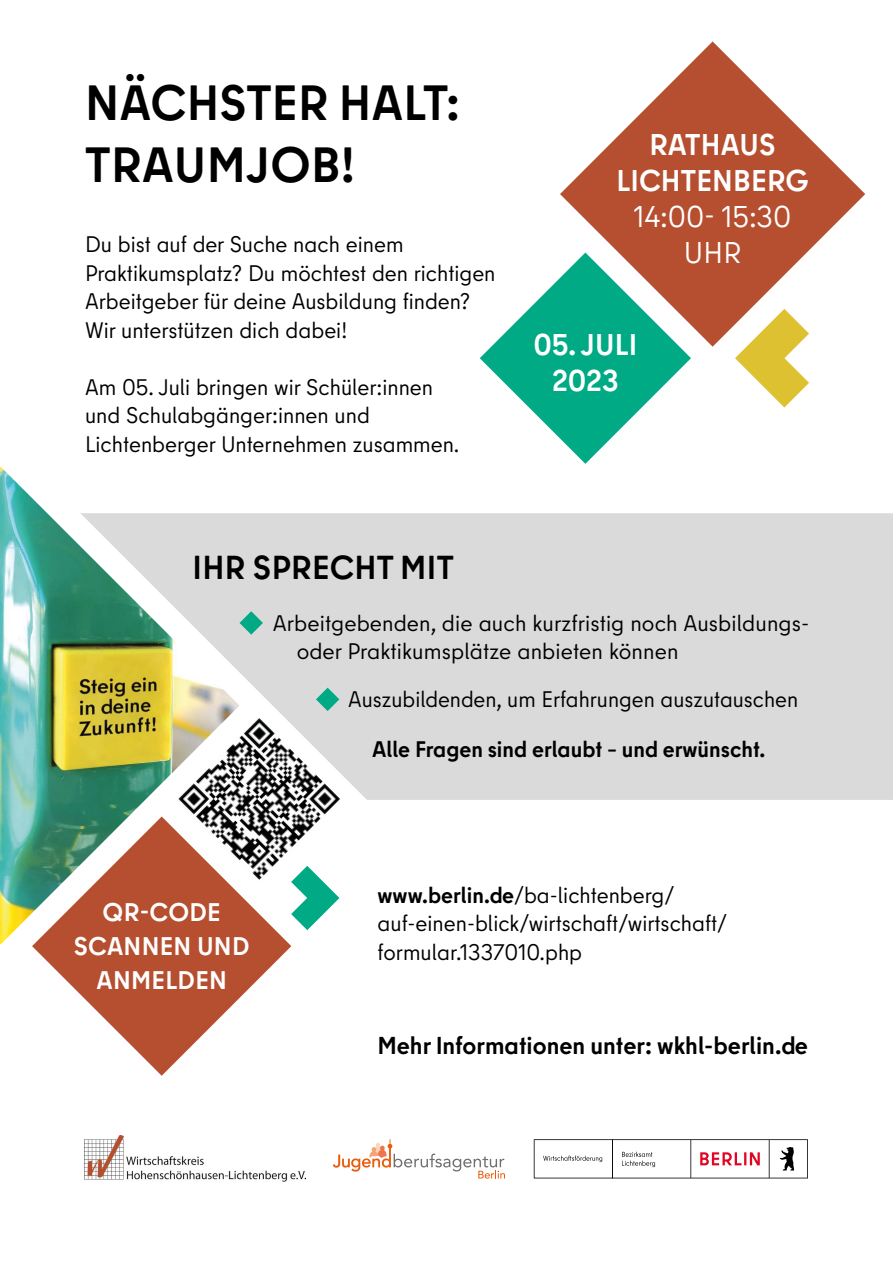
<style>
.page{position:relative;width:893px;height:1263px;background:#fff}
.page>*{position:absolute;margin:0;border:0;box-sizing:border-box;transform-origin:0 0}
.t1{font:700 49.5px/61.8px "Berlin Type";letter-spacing:.005em;color:#000}
.t2{font:700 33.15px "Berlin Type";letter-spacing:.01em;color:#000}
.t3{font:700 30px/36px "Berlin Type";letter-spacing:.005em;color:#fff;text-align:center}
.t4{font:30px/36px "Berlin Type";letter-spacing:-.005em;color:#fff;text-align:center}
.t5{font:700 25.5px/33.8px "Berlin Type";letter-spacing:.01em;color:#fff;text-align:center}
.t6{font:700 24.45px "Berlin Type";color:#000}
.t7{font:22.5px/28.5px "Berlin Type";color:#000}
.t8{font:700 22.5px "Berlin Type";color:#000}
.s1{font-weight:700}
</style>
<div class="page">
<img style="left:0;top:467px;width:145px;height:477px">
<svg style="left:80px;top:513px;width:813px;height:287px;background:#d3d6cd"></svg>
<svg style="left:291px;top:884px;width:48px;height:46px"></svg>
<div style="left:187px;top:545px;width:76px;height:90px;background:#dadada"></div>
<svg style="left:316px;top:688px;width:23px;height:23px"></svg>
<img style="left:85px;top:1135px;width:220px;height:46px">
<img style="left:175px;top:716px;width:167px;height:168px">
<svg style="left:735px;top:347px;width:74px;height:60px"></svg>
<svg style="left:560px;top:41px;width:305px;height:306px;fill:#b64f30"></svg>
<svg style="left:32px;top:816px;width:259px;height:260px;fill:#b64f30"></svg>
<svg style="left:480px;top:253px;width:211px;height:211px"></svg>
<svg style="left:333px;top:1139px;width:172px;height:40px"></svg>
<svg style="left:534px;top:1139px;width:274px;height:39px"></svg>
<h1 class="t1" style="left:85px;top:73px;width:376px">NÄCHSTER HALT:<br>TRAUMJOB!</h1>
<p class="t7" style="left:85px;top:230px;width:412px">Du bist auf der Suche nach einem Praktikumsplatz? Du möchtest den richtigen Arbeitgeber für deine Ausbildung finden?<br>Wir unterstützen dich dabei!</p>
<p class="t7" style="left:85px;top:373px;width:376px">Am 05. Juli bringen wir Schüler:innen und Schulabgänger:innen und<br>Lichtenberger Unternehmen zusammen.</p>
<h3 class="t3" style="left:616px;top:127px;width:194px">RATHAUS<br>LICHTENBERG</h3>
<h3 class="t4" style="left:634px;top:199px;width:159px">14:00- 15:30<br>UHR</h3>
<h3 class="t3" style="left:533px;top:327px;width:105px">05. JULI<br>2023</h3>
<h2 class="t2" style="left:193px;top:546px;width:263px">IHR SPRECHT MIT</h2>
<p class="t7" style="left:297px;top:609px;width:514px;text-indent:-24px">Arbeitgebenden, die auch kurzfristig noch Ausbildungs&shy;oder Praktikumsplätze anbieten können</p>
<p class="t7" style="left:348px;top:685px;width:451px">Auszubildenden, um Erfahrungen auszutauschen</p>
<p class="t5" style="left:74px;top:895px;width:177px">QR-CODE<br>SCANNEN UND<br>ANMELDEN</p>
<p class="t8" style="left:372px;top:734px;width:395px">Alle Fragen sind erlaubt – und erwünscht.</p>
<p class="t7" style="left:378px;top:880px;width:351px"><span class="s1">www.berlin.de</span>/ba-lichtenberg/ auf-einen-blick/wirtschaft/wirtschaft/ formular.1337010.php</p>
<p class="t6" style="left:378px;top:1030px;width:432px">Mehr Informationen unter: wkhl-berlin.de</p>
</div>
